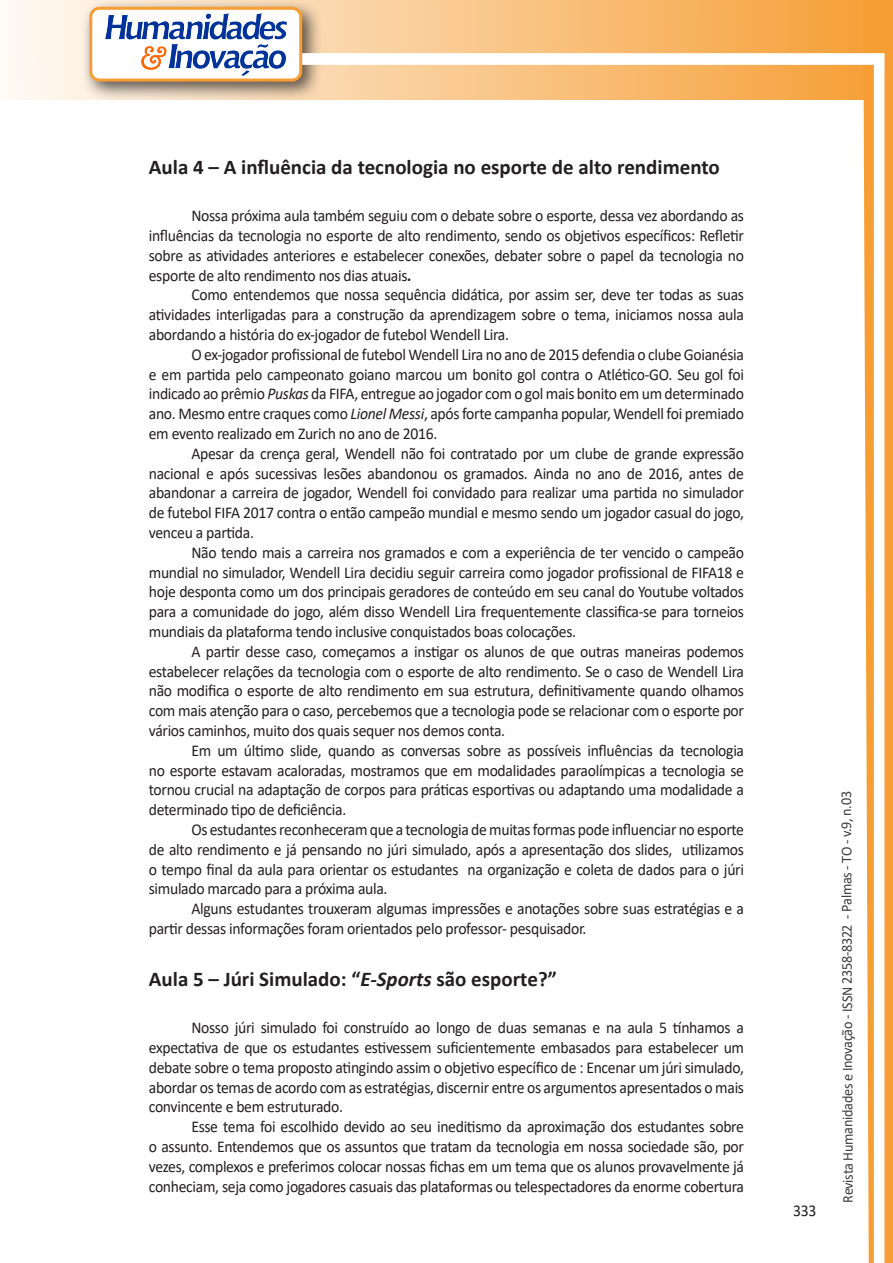
<style>
.page{position:relative;width:893px;height:1263px;background:#fff}
.page>*{position:absolute;margin:0;border:0;box-sizing:border-box;transform-origin:0 0}
.Titulo_2{font:700 21px "Calibri";color:#231f20}
.texto{font:16.5px/19.8px "Calibri";letter-spacing:-.02em;color:#231f20;text-align:justify;scale:.95 1}
.t1{font:15px "Calibri";letter-spacing:-.025em;color:#3e3e3f;scale:.95 1}
.s1{font-weight:700}
.s2{font-style:italic}
</style>
<div class="page">
<svg style="left:5px;top:0;width:858px;height:100px;background:#f9c484"></svg>
<div style="left:81px;top:0;width:241px;height:102px;background:#231f20;opacity:.75"></div>
<div style="left:91px;top:8px;width:210px;height:72px;background:#fff;border-radius:9px"></div>
<div style="left:89px;top:7px;width:213px;height:75px;border:3px solid #f69e34;border-radius:9px"></div>
<div style="left:302px;top:53px;width:582px;height:12px;background:#fff;border:2px solid #fff"></div>
<svg style="left:863px;top:0;width:30px;height:1263px"></svg>
<img style="left:105px;top:13px;width:181px;height:62px">
<p class="Titulo_2" style="left:149px;top:153px;width:572px">Aula 4 – A influência da tecnologia no esporte de alto rendimento</p>
<p class="texto" style="left:149px;top:205px;width:628px;text-indent:43px">Nossa próxima aula também seguiu com o debate sobre o esporte, dessa vez abordando as influências da tecnologia no esporte de alto rendimento, sendo os objetivos específicos: Refletir sobre as atividades anteriores e estabelecer conexões, debater sobre o papel da tecnologia no esporte de alto rendimento nos dias atuais<span class="s1">.</span></p>
<p class="texto" style="left:149px;top:285px;width:628px;text-indent:43px">Como entendemos que nossa sequência didática, por assim ser, deve ter todas as suas atividades interligadas para a construção da aprendizagem sobre o tema, iniciamos nossa aula abordando a história do ex-jogador de futebol Wendell Lira.</p>
<p class="texto" style="left:149px;top:344px;width:628px;text-indent:43px">O ex-jogador profissional de futebol Wendell Lira no ano de 2015 defendia o clube Goianésia e em partida pelo campeonato goiano marcou um bonito gol contra o Atlético-GO. Seu gol foi indicado ao prêmio <span class="s2">Puskas</span> da FIFA, entregue ao jogador com o gol mais bonito em um determinado ano. Mesmo entre craques como <span class="s2">Lionel Messi</span>, após forte campanha popular, Wendell foi premiado em evento realizado em Zurich no ano de 2016.</p>
<p class="texto" style="left:149px;top:443px;width:628px;text-indent:43px">Apesar da crença geral, Wendell não foi contratado por um clube de grande expressão nacional e após sucessivas lesões abandonou os gramados. Ainda no ano de 2016, antes de abandonar a carreira de jogador, Wendell foi convidado para realizar uma partida no simulador de futebol FIFA 2017 contra o então campeão mundial e mesmo sendo um jogador casual do jogo, venceu a partida.</p>
<p class="texto" style="left:149px;top:542px;width:628px;text-indent:43px">Não tendo mais a carreira nos gramados e com a experiência de ter vencido o campeão mundial no simulador, Wendell Lira decidiu seguir carreira como jogador profissional de FIFA18 e hoje desponta como um dos principais geradores de conteúdo em seu canal do Youtube voltados para a comunidade do jogo, além disso Wendell Lira frequentemente classifica-se para torneios mundiais da plataforma tendo inclusive conquistados boas colocações.</p>
<p class="texto" style="left:149px;top:641px;width:628px;text-indent:43px">A partir desse caso, começamos a instigar os alunos de que outras maneiras podemos estabelecer relações da tecnologia com o esporte de alto rendimento. Se o caso de Wendell Lira não modifica o esporte de alto rendimento em sua estrutura, definitivamente quando olhamos com mais atenção para o caso, percebemos que a tecnologia pode se relacionar com o esporte por vários caminhos, muito dos quais sequer nos demos conta.</p>
<p class="texto" style="left:149px;top:740px;width:628px;text-indent:43px">Em um último slide, quando as conversas sobre as possíveis influências da tecnologia no esporte estavam acaloradas, mostramos que em modalidades paraolímpicas a tecnologia se tornou crucial na adaptação de corpos para práticas esportivas ou adaptando uma modalidade a determinado tipo de deficiência.</p>
<p class="texto" style="left:149px;top:819px;width:628px;text-indent:43px">Os estudantes reconheceram que a tecnologia de muitas formas pode influenciar no esporte de alto rendimento e já pensando no júri simulado, após a apresentação dos slides, utilizamos o tempo final da aula para orientar os estudantes na organização e coleta de dados para o júri simulado marcado para a próxima aula.</p>
<p class="texto" style="left:149px;top:898px;width:628px;text-indent:43px">Alguns estudantes trouxeram algumas impressões e anotações sobre suas estratégias e a partir dessas informações foram orientados pelo professor- pesquisador.</p>
<p class="Titulo_2" style="left:149px;top:964px;width:410px">Aula 5 – Júri Simulado: “<span class="s2">E-Sports</span> são esporte?”</p>
<p class="texto" style="left:149px;top:1017px;width:628px;text-indent:43px">Nosso júri simulado foi construído ao longo de duas semanas e na aula 5 tínhamos a expectativa de que os estudantes estivessem suficientemente embasados para estabelecer um debate sobre o tema proposto atingindo assim o objetivo específico de : Encenar um júri simulado, abordar os temas de acordo com as estratégias, discernir entre os argumentos apresentados o mais convincente e bem estruturado.</p>
<p class="texto" style="left:149px;top:1116px;width:628px;text-indent:43px">Esse tema foi escolhido devido ao seu ineditismo da aproximação dos estudantes sobre o assunto. Entendemos que os assuntos que tratam da tecnologia em nossa sociedade são, por vezes, complexos e preferimos colocar nossas fichas em um tema que os alunos provavelmente já conheciam, seja como jogadores casuais das plataformas ou telespectadores da enorme cobertura</p>
<p class="texto" style="left:793px;top:1200px;width:26px">333</p>
<p class="t1" style="left:837px;top:1203px;width:435px;rotate:-90deg">Revista Humanidades e Inovação - ISSN 2358-8322 - Palmas - TO - v.9, n.03</p>
</div>
